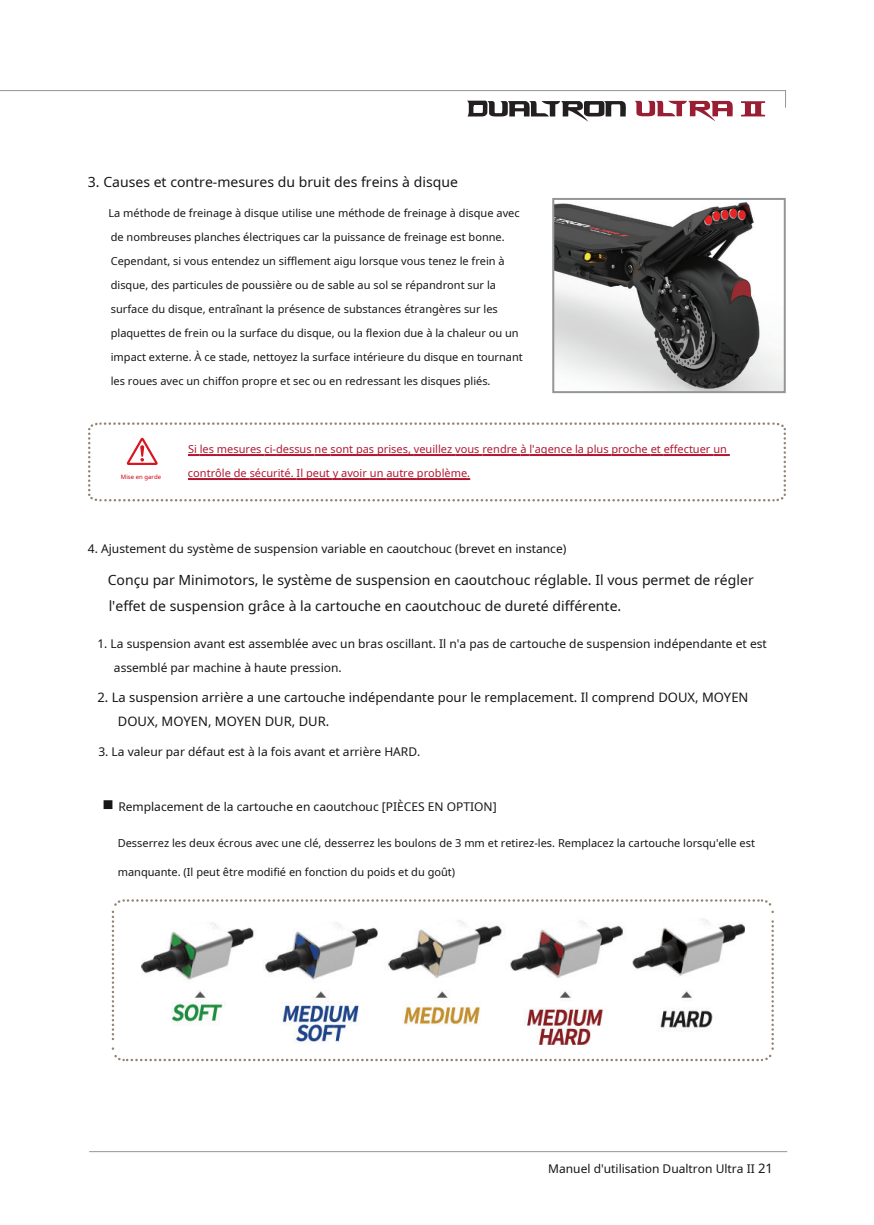
<style>
.page{position:relative;width:874px;height:1225px;background:#fff}
.page>*{position:absolute;margin:0;border:0;box-sizing:border-box;transform-origin:0 0}
.t1{font:14px/26px "Noto Sans";color:#171615}
.t2{font:13px/24px "Noto Sans";color:#171615}
.t3{font:12px/24px "Noto Sans";color:#171615}
.t4{font:11px/24px "Noto Sans";color:#171615}
.t5{font:11px "Noto Sans";color:#b31730}
.t6{font:6px "Noto Sans";color:#cb0615}
.s1{font-size:13px}
</style>
<div class="page">
<img style="left:555px;top:202px;width:227px;height:188px">
<hr style="left:89px;top:1151px;width:697px;height:1px;background:#939598">
<div style="left:552px;top:198px;width:233px;height:195px;border:2px solid #939598"></div>
<svg style="left:0;top:90px;width:786px;height:31px"></svg>
<svg style="left:111px;top:899px;width:663px;height:163px"></svg>
<img style="left:141px;top:916px;width:603px;height:128px">
<svg style="left:88px;top:422px;width:698px;height:80px"></svg>
<hr style="left:386px;top:478px;width:30px;height:2px;background:#b31730">
<hr style="left:416px;top:478px;width:54px;height:2px;background:#b31730">
<p class="t1" style="left:88px;top:168px;width:371px">3. Causes et contre-mesures du bruit des freins à disque</p>
<p class="t4" style="left:108px;top:200px;width:415px">La méthode de freinage à disque utilise une méthode de freinage à disque avec de nombreuses planches électriques car la puissance de freinage est bonne.<br>Cependant, si vous entendez un sifflement aigu lorsque vous tenez le frein à disque, des particules de poussière ou de sable au sol se répandront sur la surface du disque, entraînant la présence de substances étrangères sur les plaquettes de frein ou la surface du disque, ou la flexion due à la chaleur ou un impact externe. À ce stade, nettoyez la surface intérieure du disque en tournant les roues avec un chiffon propre et sec ou en redressant les disques pliés.</p>
<p class="t5" style="left:188px;top:441px;width:540px">Si les mesures ci-dessus ne sont pas prises, veuillez vous rendre à l'agence la plus proche et effectuer un</p>
<p class="t6" style="left:121px;top:472px;width:42px">Mise en garde</p>
<p class="t5" style="left:188px;top:465px;width:283px">contrôle de sécurité. Il peut y avoir un autre problème.</p>
<p class="t3" style="left:88px;top:536px;width:479px">4. Ajustement du système de suspension variable en caoutchouc (brevet en instance)</p>
<p class="t1" style="left:108px;top:566px;width:647px">Conçu par Minimotors, le système de suspension en caoutchouc réglable. Il vous permet de régler l'effet de suspension grâce à la cartouche en caoutchouc de dureté différente.</p>
<p class="t3" style="left:114px;top:631px;width:654px;text-indent:-17px">1. La suspension avant est assemblée avec un bras oscillant. Il n'a pas de cartouche de suspension indépendante et est assemblé par machine à haute pression.</p>
<p class="t2" style="left:118px;top:684px;width:631px;text-indent:-21px">2. La suspension arrière a une cartouche indépendante pour le remplacement. Il comprend DOUX, MOYEN<br>DOUX, MOYEN, MOYEN DUR, DUR.</p>
<p class="t3" style="left:98px;top:739px;width:323px">3. La valeur par défaut est à la fois avant et arrière HARD.</p>
<p class="t3" style="left:103px;top:794px;width:395px">■ Remplacement de la cartouche en caoutchouc [PIÈCES EN OPTION]</p>
<p class="t4" style="left:118px;top:831px;width:638px">Desserrez les deux écrous avec une clé, desserrez les boulons de 3 mm et retirez-les. Remplacez la cartouche lorsqu'elle est</p>
<p class="t4" style="left:118px;top:860px;width:339px">manquante. (Il peut être modifié en fonction du poids et du goût)</p>
<p class="t3" style="left:548px;top:1156px;width:226px">Manuel d'utilisation Dualtron Ultra II <span class="s1">21</span></p>
</div>
